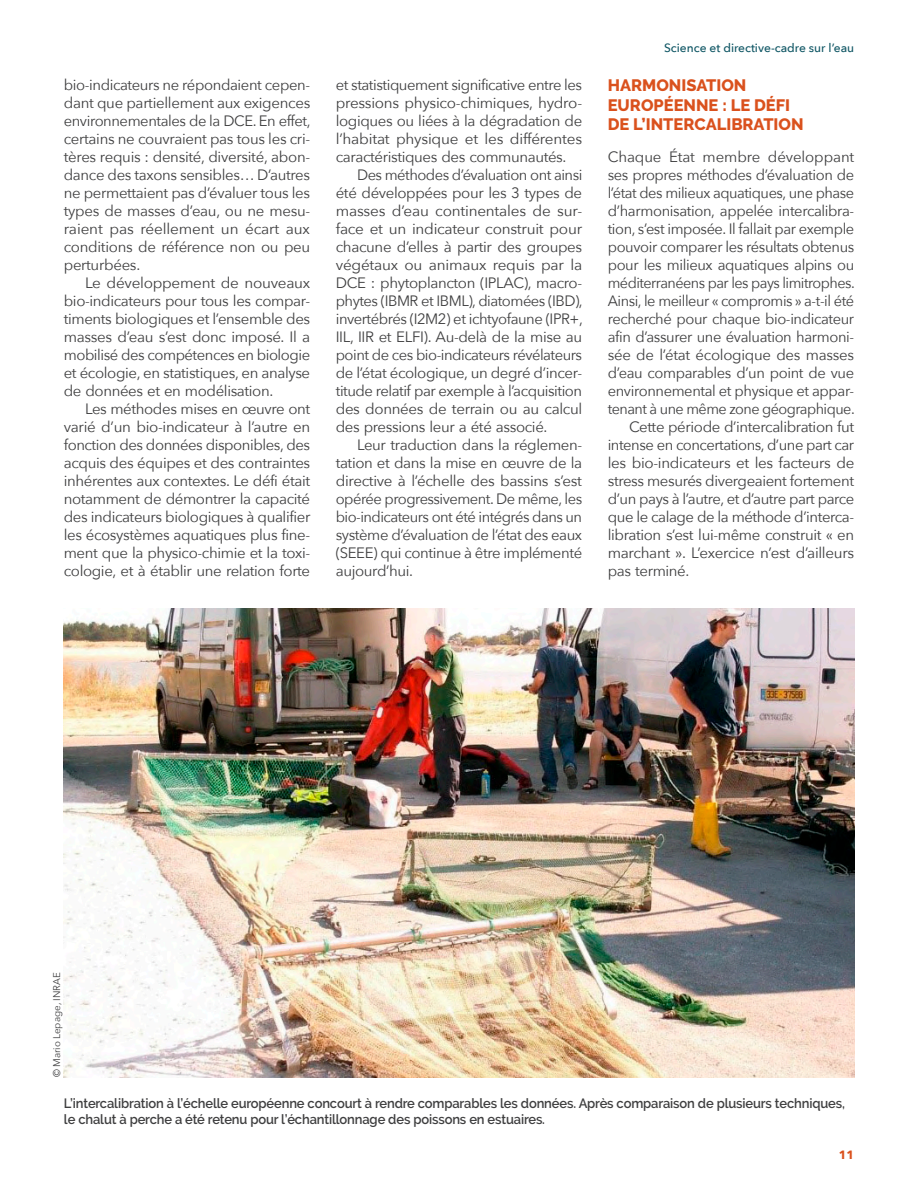
<style>
.page{position:relative;width:918px;height:1188px;background:#fff}
.page>*{position:absolute;margin:0;border:0;box-sizing:border-box;transform-origin:0 0}
.INTERTITRE{font:800 16.5px/19.8px "Raleway";color:#da511d}
.Texte_courant{font:15px/18px "Avenir Next";letter-spacing:-.025em;color:#3e3e3f;text-align:justify}
.Texte_courant_sa{font:15px/18px "Avenir Next";letter-spacing:-.025em;color:#3e3e3f;text-align:justify}
.Légende{font:600 13.5px/16.2px "Raleway";letter-spacing:-.01em;color:#3e3e3f;scale:.96 1}
.t1{font:500 12px "Avenir Next";color:#0f5664}
.t2{font:700 12px "Avenir Next";color:#da511d}
.credits_photo{font:9.75px "Avenir Next";color:#3e3e3f}
</style>
<div class="page">
<img style="left:64px;top:609px;width:790px;height:468px">
<p class="Texte_courant_sa" style="left:64px;top:75px;width:248px">bio-indicateurs ne répondaient cepen&shy;dant que partiellement aux exigences environnementales de la DCE. En effet, certains ne couvraient pas tous les cri&shy;tères requis : densité, diversité, abon&shy;dance des taxons sensibles… D’autres ne permettaient pas d’évaluer tous les types de masses d’eau, ou ne mesu&shy;raient pas réellement un écart aux conditions de référence non ou peu perturbées.</p>
<p class="Texte_courant" style="left:64px;top:273px;width:248px;text-indent:21px">Le développement de nouveaux bio-indicateurs pour tous les compar&shy;timents biologiques et l’ensemble des masses d’eau s’est donc imposé. Il a mobilisé des compétences en biologie et écologie, en statistiques, en analyse de données et en modélisation.</p>
<p class="Texte_courant" style="left:64px;top:399px;width:248px;text-indent:21px">Les méthodes mises en œuvre ont varié d’un bio-indicateur à l’autre en fonction des données disponibles, des acquis des équipes et des contraintes inhérentes aux contextes. Le défi était notamment de démontrer la capacité des indicateurs biologiques à qualifier les écosystèmes aquatiques plus fine&shy;ment que la physico-chimie et la toxi&shy;cologie, et à établir une relation forte</p>
<p class="Texte_courant" style="left:336px;top:75px;width:248px">et statistiquement significative entre les pressions physico-chimiques, hydro&shy;logiques ou liées à la dégradation de l’habitat physique et les différentes caractéristiques des communautés.</p>
<p class="Texte_courant" style="left:336px;top:165px;width:249px;text-indent:21px">Des méthodes d’évaluation ont ainsi été développées pour les 3 types de masses d’eau continentales de sur&shy;face et un indicateur construit pour chacune d’elles à partir des groupes végétaux ou animaux requis par la DCE : phytoplancton (IPLAC), macro&shy;phytes (IBMR et IBML), diatomées (IBD), invertébrés (I2M2) et ichtyofaune (IPR+, IIL, IIR et ELFI). Au-delà de la mise au point de ces bio-indicateurs révélateurs de l’état écologique, un degré d’incer&shy;titude relatif par exemple à l’acquisition des données de terrain ou au calcul des pressions leur a été associé.</p>
<p class="Texte_courant" style="left:336px;top:435px;width:248px;text-indent:21px">Leur traduction dans la réglemen&shy;tation et dans la mise en œuvre de la directive à l’échelle des bassins s’est opérée progressivement. De même, les bio-indicateurs ont été intégrés dans un système d’évaluation de l’état des eaux (SEEE) qui continue à être implémenté aujourd’hui.</p>
<p class="t1" style="left:664px;top:38px;width:192px">Science et directive-cadre sur l’eau</p>
<p class="INTERTITRE" style="left:608px;top:75px;width:197px">HARMONISATION<br>EUROPÉENNE : LE DÉFI<br>DE L’INTERCALIBRATION</p>
<p class="Texte_courant_sa" style="left:608px;top:147px;width:249px">Chaque État membre développant ses propres méthodes d’évaluation de l’état des milieux aquatiques, une phase d’harmonisation, appelée intercalibra&shy;tion, s’est imposée. Il fallait par exemple pouvoir comparer les résultats obtenus pour les milieux aquatiques alpins ou méditerranéens par les pays limitrophes.<br>Ainsi, le meilleur « compromis » a-t-il été recherché pour chaque bio-indicateur afin d’assurer une évaluation harmoni&shy;sée de l’état écologique des masses d’eau comparables d’un point de vue environnemental et physique et appar&shy;tenant à une même zone géographique.</p>
<p class="Texte_courant" style="left:608px;top:417px;width:248px;text-indent:21px">Cette période d’intercalibration fut intense en concertations, d’une part car les bio-indicateurs et les facteurs de stress mesurés divergeaient fortement d’un pays à l’autre, et d’autre part parce que le calage de la méthode d’interca&shy;libration s’est lui-même construit « en marchant ». L’exercice n’est d’ailleurs pas terminé.</p>
<p class="credits_photo" style="left:48px;top:1077px;width:107px;rotate:-90deg">© Mario Lepage, INRAE</p>
<p class="Légende" style="left:64px;top:1095px;width:815px">L’intercalibration à l’échelle européenne concourt à rendre comparables les données. Après comparaison de plusieurs techniques, le chalut à perche a été retenu pour l’échantillonnage des poissons en estuaires.</p>
<p class="t2" style="left:839px;top:1144px;width:17px">11</p>
</div>
